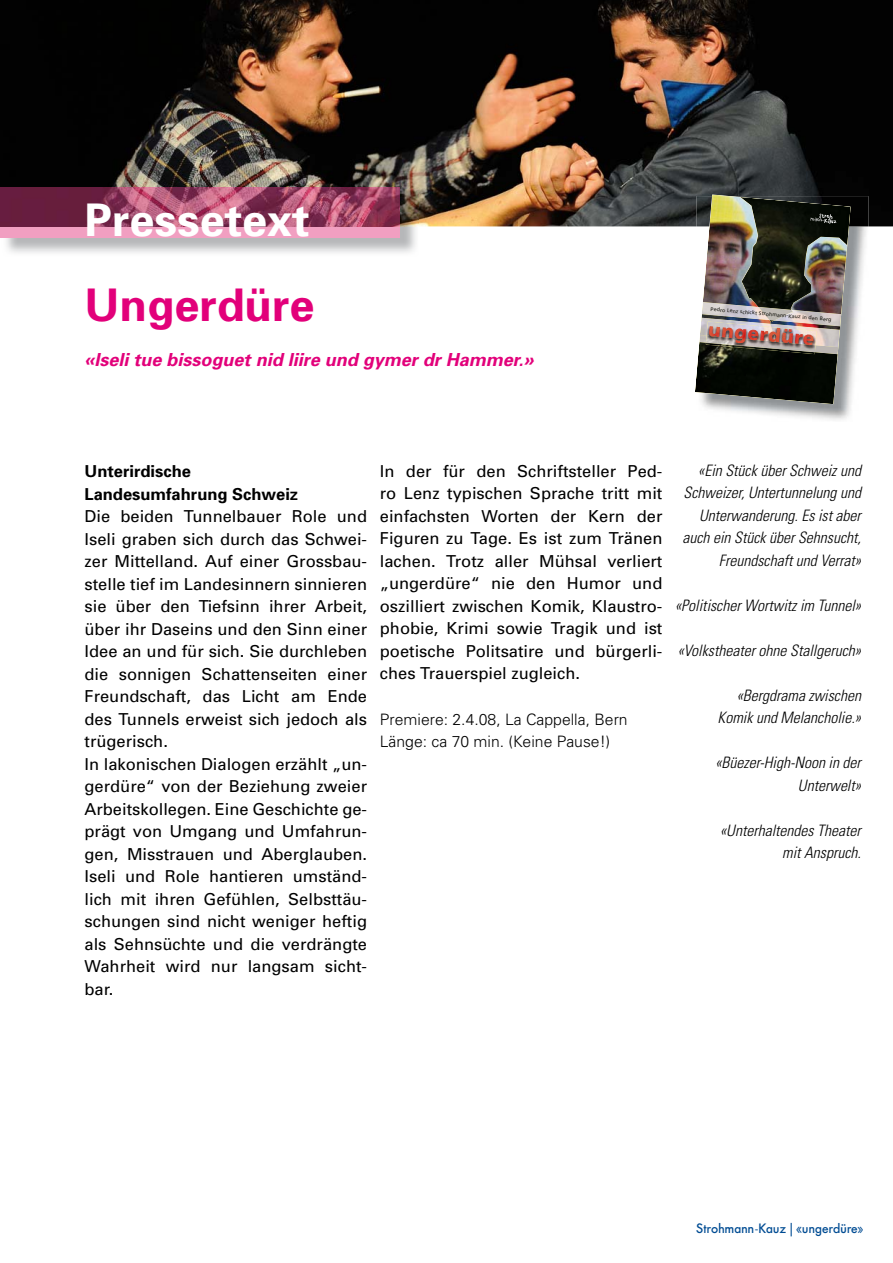
<style>
.page{position:relative;width:893px;height:1263px;background:#fff}
.page>*{position:absolute;margin:0;border:0;box-sizing:border-box;transform-origin:0 0}
.t1{font:700 45px "Univers";color:#fff}
.t2{font:700 45px "Univers";color:#e2007a}
.t3{font:italic 700 18px "Univers";color:#e2007a}
.t4{font:16.5px/22.5px "Univers";color:#000}
.t5{font:700 16.5px/22.5px "Univers";color:#000}
.t6{font:italic 300 condensed 15.75px/22.5px "Univers";color:#000;text-align:right}
.t7{font:300 15.75px/22.5px "Univers";color:#000}
.t8{font:500 13.5px "Futura BQ";color:#004c93}
.t9{font:5.25px "Frutiger BQ";color:#14140e}
</style>
<div class="page">
<img style="left:0;top:0;width:892px;height:226px">
<img style="left:0;top:188px;width:418px;height:38px">
<div style="left:0;top:226px;width:400px;height:11px;background:#f19fc1"></div>
<img style="left:703px;top:226px;width:165px;height:194px">
<img style="left:850px;top:196px;width:18px;height:30px">
<img style="left:694px;top:195px;width:156px;height:209px">
<img style="left:705px;top:343px;width:109px;height:11px">
<img style="left:706px;top:342px;width:109px;height:10px">
<img style="left:706px;top:321px;width:70px;height:21px">
<img style="left:813px;top:327px;width:3px;height:18px">
<img style="left:709px;top:326px;width:104px;height:19px">
<h1 class="t1" style="left:85px;top:204px;width:227px">Pressetext</h1>
<h1 class="t2" style="left:84px;top:288px;width:232px">Ungerdüre</h1>
<p class="t3" style="left:84px;top:353px;width:450px">«Iseli tue bissoguet nid liire und gymer dr Hammer.»</p>
<p class="t9" style="left:711px;top:306px;width:122px;rotate:5deg">Pedro Lenz schickt Strohmann-Kauz in den Berg</p>
<p class="t5" style="left:84px;top:462px;width:215px">Unterirdische<br>Landesumfahrung Schweiz</p>
<p class="t4" style="left:84px;top:507px;width:284px">Die beiden Tunnelbauer Role und<br>Iseli graben sich durch das Schwei&shy;zer Mittelland. Auf einer Grossbau&shy;stelle tief im Landesinnern sinnieren sie über den Tiefsinn ihrer Arbeit, über ihr Daseins und den Sinn einer<br>Idee an und für sich. Sie durchleben die sonnigen Schattenseiten einer<br>Freundschaft, das Licht am Ende des Tunnels erweist sich jedoch als trügerisch.<br>In lakonischen Dialogen erzählt „un&shy;gerdüre“ von der Beziehung zweier<br>Arbeitskollegen. Eine Geschichte ge&shy;prägt von Umgang und Umfahrun&shy;gen, Misstrauen und Aberglauben.<br>Iseli und Role hantieren umständ&shy;lich mit ihren Gefühlen, Selbsttäu&shy;schungen sind nicht weniger heftig als Sehnsüchte und die verdrängte<br>Wahrheit wird nur langsam sicht&shy;bar.</p>
<p class="t4" style="left:380px;top:461px;width:284px;text-align:justify">In der für den Schriftsteller Ped&shy;ro Lenz typischen Sprache tritt mit einfachsten Worten der Kern der Figuren zu Tage. Es ist zum Tränen lachen. Trotz aller Mühsal verliert „ungerdüre“ nie den Humor und oszilliert zwischen Komik, Klaustro&shy;phobie, Krimi sowie Tragik und ist poetische Politsatire und bürgerli&shy;ches Trauerspiel zugleich.</p>
<p class="t7" style="left:380px;top:709px;width:249px">Premiere: 2.4.08, La Cappella, Bern<br>Länge: ca 70 min. (Keine Pause!)</p>
<p class="t6" style="left:682px;top:461px;width:180px">«Ein Stück über Schweiz und<br>Schweizer, Untertunnelung und<br>Unterwanderung. Es ist aber auch ein Stück über Sehnsucht,<br>Freundschaft und Verrat»</p>
<p class="t6" style="left:675px;top:596px;width:187px">«Politischer Wortwitz im Tunnel»</p>
<p class="t6" style="left:677px;top:641px;width:185px">«Volkstheater ohne Stallgeruch»</p>
<p class="t6" style="left:717px;top:686px;width:145px">«Bergdrama zwischen<br>Komik und Melancholie.»</p>
<p class="t6" style="left:715px;top:753px;width:147px">«Büezer-High-Noon in der<br>Unterwelt»</p>
<p class="t6" style="left:720px;top:821px;width:142px">«Unterhaltendes Theater mit Anspruch.</p>
<p class="t8" style="left:696px;top:1222px;width:169px">Strohmann-Kauz | «ungerdüre»</p>
</div>
